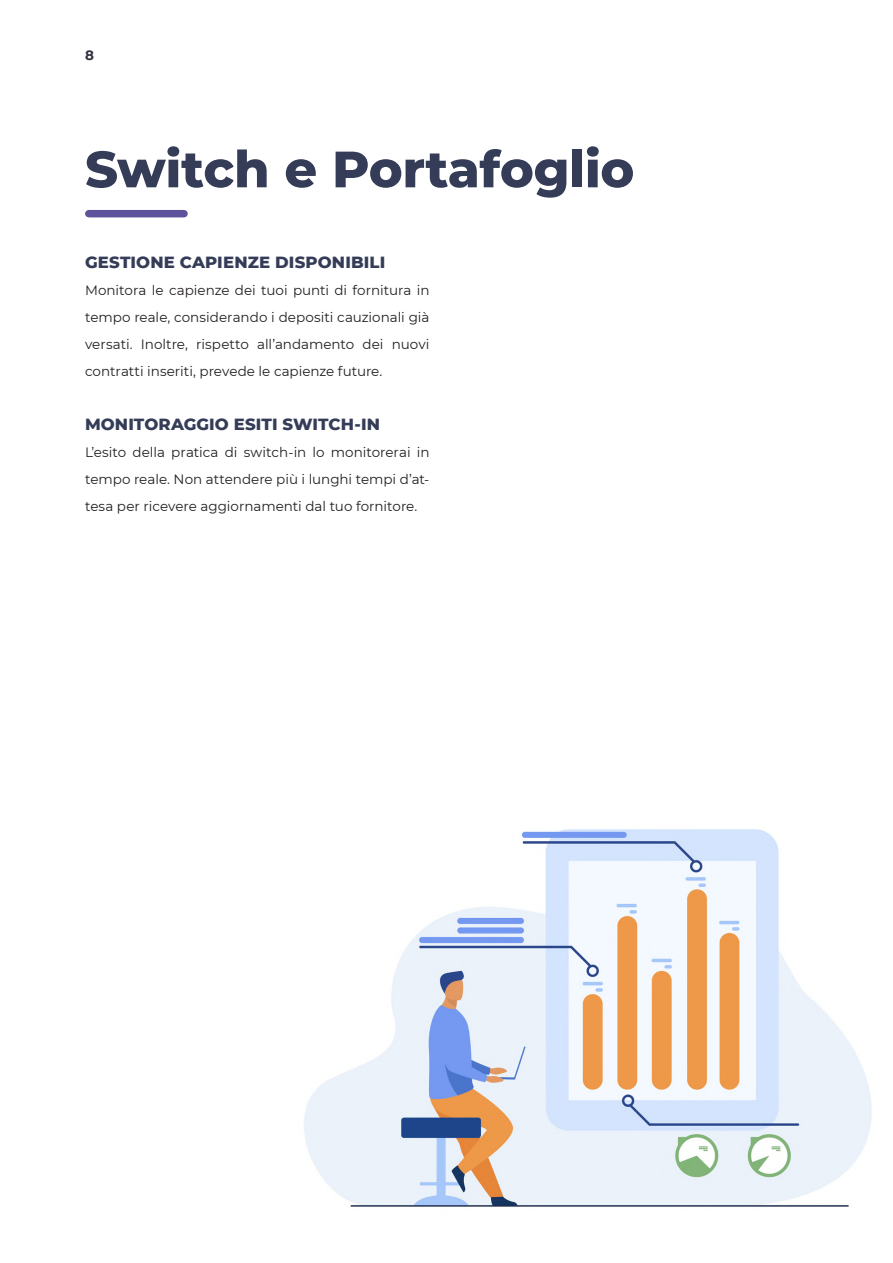
<style>
.page{position:relative;width:893px;height:1263px;background:#fff}
.page>*{position:absolute;margin:0;border:0;box-sizing:border-box;transform-origin:0 0}
.t1{font:800 51px "Montserrat";letter-spacing:-.005em;color:#353c57}
.Bold_01{font:800 16.5px "Montserrat";letter-spacing:.005em;color:#353c57}
.Body_Text{font:13.5px/27px "Montserrat";color:#231f20;text-align:justify}
.t2{font:700 13.5px "Montserrat";color:#32323f}
</style>
<div class="page">
<img style="left:304px;top:829px;width:568px;height:378px">
<div style="left:89px;top:210px;width:95px;height:7px;background:#5f529d"></div>
<p class="t2" style="left:85px;top:45px;width:10px">8</p>
<h1 class="t1" style="left:85px;top:132px;width:551px">Switch e Portafoglio</h1>
<p class="Bold_01" style="left:85px;top:250px;width:302px">GESTIONE CAPIENZE DISPONIBILI</p>
<p class="Body_Text" style="left:85px;top:277px;width:346px">Monitora le capienze dei tuoi punti di fornitura in tempo reale, considerando i depositi cauzionali già versati. Inoltre, rispetto all’andamento dei nuovi contratti inseriti, prevede le capienze future.</p>
<p class="Bold_01" style="left:85px;top:412px;width:297px">MONITORAGGIO ESITI SWITCH-IN</p>
<p class="Body_Text" style="left:85px;top:439px;width:346px">L’esito della pratica di switch-in lo monitorerai in tempo reale. Non attendere più i lunghi tempi d’at&shy;tesa per ricevere aggiornamenti dal tuo fornitore.</p>
</div>
